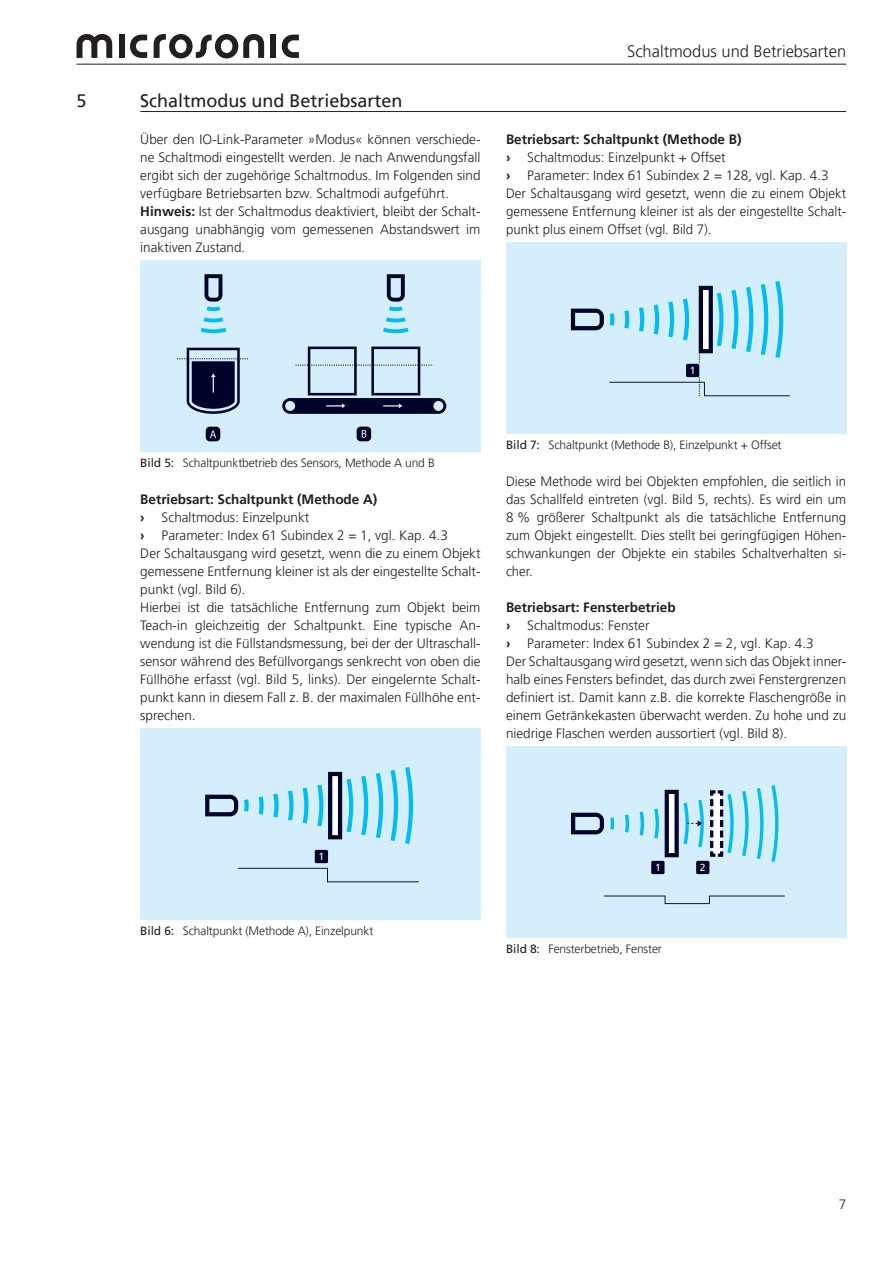
<style>
.page{position:relative;width:893px;height:1263px;background:#fff}
.page>*{position:absolute;margin:0;border:0;box-sizing:border-box;transform-origin:0 0}
.t1{font:18px "Frutiger LT Pro";color:#231f20}
.t2{font:300 16.5px "Frutiger LT Pro";color:#231f20}
.Fließtext{font:300 13.5px/18px "Frutiger LT Pro";color:#231f20;text-align:justify}
.Zwischenüberschrift{font:700 13.5px "Frutiger LT Pro";color:#231f20}
.t3{font:300 12px "Frutiger LT Pro";letter-spacing:-.01em;color:#231f20}
.t4{font:10.35px "Frutiger";color:#fff}
.s1{font-weight:700}
.s2{font-family:"Frutiger";font-weight:400}
</style>
<div class="page">
<svg style="left:282px;top:35px;width:17px;height:23px"></svg>
<div style="left:270px;top:35px;width:6px;height:23px;background:#231f20"></div>
<svg style="left:154px;top:34px;width:110px;height:24px"></svg>
<svg style="left:130px;top:35px;width:17px;height:23px"></svg>
<div style="left:119px;top:35px;width:6px;height:23px;background:#231f20"></div>
<svg style="left:77px;top:34px;width:35px;height:24px"></svg>
<hr style="left:77px;top:64px;width:769px;height:1px;background:#231f20">
<div style="left:140px;top:261px;width:340px;height:191px;background:#d4effb"></div>
<svg style="left:383px;top:328px;width:26px;height:5px"></svg>
<svg style="left:386px;top:317px;width:20px;height:5px"></svg>
<svg style="left:201px;top:328px;width:25px;height:5px"></svg>
<svg style="left:204px;top:317px;width:19px;height:5px"></svg>
<div style="left:206px;top:427px;width:14px;height:14px;background:#00042b;border-radius:4px"></div>
<svg style="left:210px;top:431px;width:6px;height:7px"></svg>
<div style="left:357px;top:427px;width:14px;height:14px;background:#00042b;border-radius:4px"></div>
<svg style="left:362px;top:430px;width:4px;height:8px"></svg>
<svg style="left:282px;top:347px;width:164px;height:67px"></svg>
<svg style="left:177px;top:348px;width:73px;height:66px"></svg>
<svg style="left:387px;top:274px;width:18px;height:37px"></svg>
<svg style="left:204px;top:274px;width:18px;height:37px"></svg>
<div style="left:140px;top:729px;width:340px;height:191px;background:#d4effb"></div>
<svg style="left:244px;top:799px;width:5px;height:13px"></svg>
<svg style="left:259px;top:796px;width:5px;height:19px"></svg>
<svg style="left:273px;top:793px;width:6px;height:25px"></svg>
<svg style="left:288px;top:790px;width:6px;height:30px"></svg>
<svg style="left:303px;top:787px;width:5px;height:36px"></svg>
<svg style="left:361px;top:776px;width:7px;height:59px"></svg>
<svg style="left:376px;top:773px;width:7px;height:65px"></svg>
<svg style="left:390px;top:770px;width:8px;height:71px"></svg>
<svg style="left:405px;top:767px;width:8px;height:77px"></svg>
<svg style="left:238px;top:868px;width:181px;height:14px"></svg>
<div style="left:315px;top:850px;width:13px;height:13px;background:#00042b;border-radius:2px"></div>
<svg style="left:205px;top:795px;width:33px;height:21px"></svg>
<svg style="left:317px;top:772px;width:36px;height:67px"></svg>
<div style="left:506px;top:243px;width:340px;height:191px;background:#d4effb"></div>
<svg style="left:610px;top:313px;width:4px;height:13px"></svg>
<svg style="left:624px;top:310px;width:5px;height:19px"></svg>
<svg style="left:639px;top:307px;width:5px;height:25px"></svg>
<svg style="left:654px;top:304px;width:5px;height:30px"></svg>
<svg style="left:668px;top:301px;width:6px;height:36px"></svg>
<svg style="left:683px;top:299px;width:6px;height:41px"></svg>
<svg style="left:731px;top:290px;width:7px;height:59px"></svg>
<svg style="left:746px;top:287px;width:7px;height:65px"></svg>
<svg style="left:761px;top:284px;width:7px;height:71px"></svg>
<svg style="left:775px;top:281px;width:8px;height:77px"></svg>
<div style="left:686px;top:364px;width:13px;height:13px;background:#00042b;border-radius:2px"></div>
<svg style="left:609px;top:377px;width:181px;height:19px"></svg>
<svg style="left:571px;top:309px;width:33px;height:21px"></svg>
<svg style="left:699px;top:286px;width:24px;height:78px"></svg>
<div style="left:506px;top:747px;width:340px;height:191px;background:#d4effb"></div>
<svg style="left:610px;top:817px;width:4px;height:13px"></svg>
<svg style="left:625px;top:814px;width:4px;height:19px"></svg>
<svg style="left:639px;top:811px;width:5px;height:24px"></svg>
<svg style="left:654px;top:808px;width:5px;height:30px"></svg>
<svg style="left:742px;top:791px;width:7px;height:65px"></svg>
<svg style="left:757px;top:788px;width:6px;height:71px"></svg>
<svg style="left:771px;top:785px;width:7px;height:77px"></svg>
<div style="left:651px;top:861px;width:13px;height:13px;background:#00042b;border-radius:2px"></div>
<svg style="left:604px;top:895px;width:181px;height:9px"></svg>
<div style="left:696px;top:861px;width:13px;height:13px;background:#00042b;border-radius:2px"></div>
<svg style="left:571px;top:813px;width:33px;height:21px"></svg>
<svg style="left:665px;top:790px;width:39px;height:67px"></svg>
<svg style="left:710px;top:790px;width:24px;height:67px"></svg>
<hr style="left:140px;top:111px;width:706px;height:1px;background:#231f20">
<p class="t1" style="left:77px;top:90px;width:12px">5</p>
<p class="t1" style="left:140px;top:90px;width:264px">Schaltmodus und Betriebsarten</p>
<p class="Fließtext" style="left:140px;top:130px;width:342px">Über den IO-Link-Parameter »Modus« können verschiede&shy;ne Schaltmodi eingestellt werden. Je nach Anwendungsfall ergibt sich der zugehörige Schaltmodus. Im Folgenden sind verfügbare Betriebsarten bzw. Schaltmodi aufgeführt.</p>
<p class="Fließtext" style="left:140px;top:202px;width:342px"><span class="s1">Hinweis:</span> Ist der Schaltmodus deaktiviert, bleibt der Schalt&shy;ausgang unabhängig vom gemessenen Abstandswert im inaktiven Zustand.</p>
<p class="t2" style="left:627px;top:42px;width:221px">Schaltmodus und Betriebsarten</p>
<p class="Zwischenüberschrift" style="left:506px;top:131px;width:237px">Betriebsart: Schaltpunkt (Methode B)</p>
<p class="Fließtext" style="left:506px;top:148px;width:221px"><span class="s1">›</span> Schaltmodus: Einzelpunkt + Offset</p>
<p class="Fließtext" style="left:506px;top:166px;width:324px"><span class="s1">›</span> Parameter: Index 61 Subindex 2 = 128, vgl. Kap. 4.3</p>
<p class="Fließtext" style="left:506px;top:184px;width:342px">Der Schaltausgang wird gesetzt, wenn die zu einem Objekt gemessene Entfernung kleiner ist als der eingestellte Schalt&shy;punkt plus einem Offset (vgl. Bild 7).</p>
<p class="t4" style="left:690px;top:364px;width:7px">1</p>
<p class="t3" style="left:140px;top:456px;width:296px"><span class="s2">Bild 5:</span> Schaltpunktbetrieb des Sensors, Methode A und B</p>
<p class="Zwischenüberschrift" style="left:140px;top:491px;width:239px">Betriebsart: Schaltpunkt (Methode A)</p>
<p class="Fließtext" style="left:140px;top:508px;width:171px"><span class="s1">›</span> Schaltmodus: Einzelpunkt</p>
<p class="Fließtext" style="left:140px;top:526px;width:309px"><span class="s1">›</span> Parameter: Index 61 Subindex 2 = 1, vgl. Kap. 4.3</p>
<p class="Fließtext" style="left:140px;top:544px;width:342px">Der Schaltausgang wird gesetzt, wenn die zu einem Objekt gemessene Entfernung kleiner ist als der eingestellte Schalt&shy;punkt (vgl. Bild 6).</p>
<p class="Fließtext" style="left:140px;top:598px;width:342px">Hierbei ist die tatsächliche Entfernung zum Objekt beim Teach-in gleichzeitig der Schaltpunkt. Eine typische An&shy;wendung ist die Füllstandsmessung, bei der der Ultraschall&shy;sensor während des Befüllvorgangs senkrecht von oben die Füllhöhe erfasst (vgl. Bild 5, links). Der eingelernte Schalt&shy;punkt kann in diesem Fall z. B. der maximalen Füllhöhe ent&shy;sprechen.</p>
<p class="t3" style="left:506px;top:438px;width:277px"><span class="s2">Bild 7:</span> Schaltpunkt (Methode B), Einzelpunkt + Offset</p>
<p class="Fließtext" style="left:506px;top:472px;width:342px">Diese Methode wird bei Objekten empfohlen, die seitlich in das Schallfeld eintreten (vgl. Bild 5, rechts). Es wird ein um 8 % größerer Schaltpunkt als die tatsächliche Entfernung zum Objekt eingestellt. Dies stellt bei geringfügigen Höhen&shy;schwankungen der Objekte ein stabiles Schaltverhalten si&shy;cher.</p>
<p class="Zwischenüberschrift" style="left:506px;top:599px;width:171px">Betriebsart: Fensterbetrieb</p>
<p class="Fließtext" style="left:506px;top:616px;width:145px"><span class="s1">›</span> Schaltmodus: Fenster</p>
<p class="Fließtext" style="left:506px;top:634px;width:309px"><span class="s1">›</span> Parameter: Index 61 Subindex 2 = 2, vgl. Kap. 4.3</p>
<p class="Fließtext" style="left:506px;top:652px;width:342px">Der Schaltausgang wird gesetzt, wenn sich das Objekt inner&shy;halb eines Fensters befindet, das durch zwei Fenstergrenzen definiert ist. Damit kann z.B. die korrekte Flaschengröße in einem Getränkekasten überwacht werden. Zu hohe und zu niedrige Flaschen werden aussortiert (vgl. Bild 8).</p>
<p class="t4" style="left:319px;top:850px;width:7px">1</p>
<p class="t3" style="left:140px;top:924px;width:235px"><span class="s2">Bild 6:</span> Schaltpunkt (Methode A), Einzelpunkt</p>
<p class="t4" style="left:655px;top:861px;width:7px">1</p>
<p class="t4" style="left:700px;top:861px;width:7px">2</p>
<p class="t3" style="left:506px;top:942px;width:157px"><span class="s2">Bild 8:</span> Fensterbetrieb, Fenster</p>
<p class="Fließtext" style="left:839px;top:1195px;width:9px">7</p>
</div>
